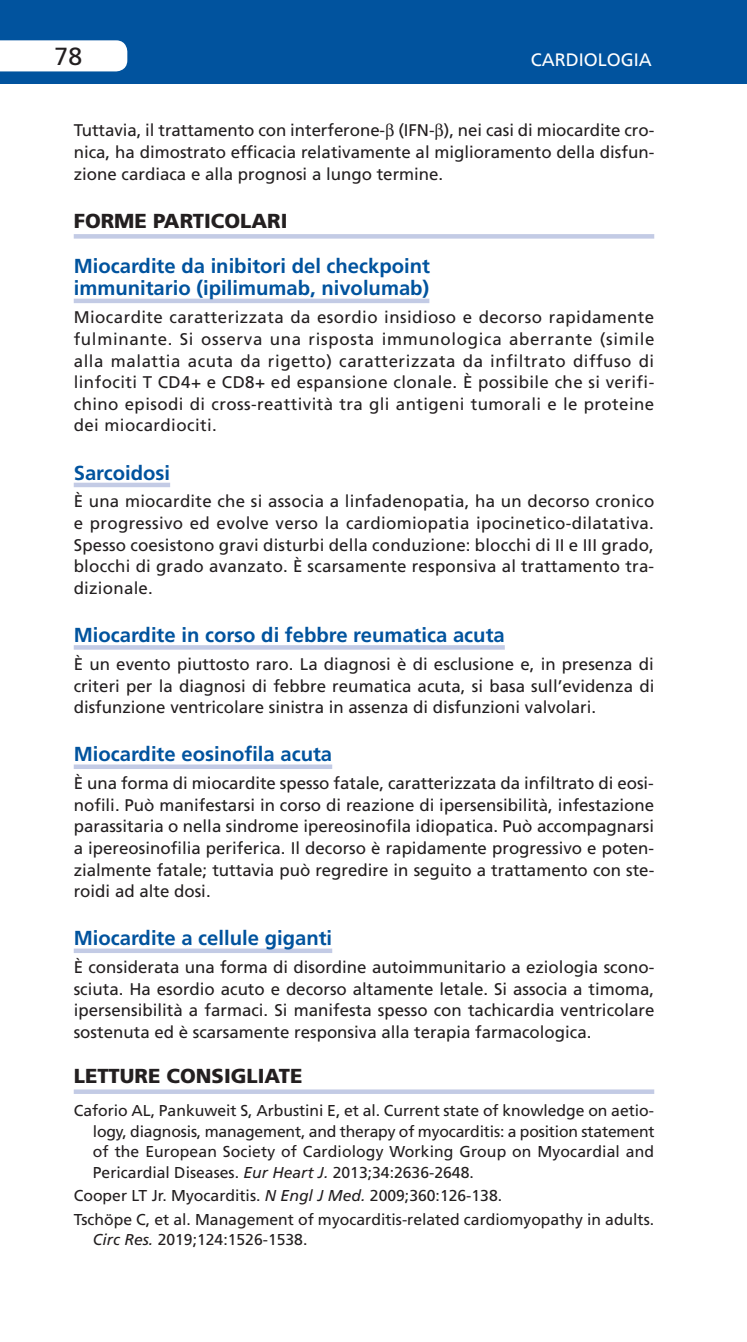
<style>
.page{position:relative;width:747px;height:1342px;background:#fff}
.page>*{position:absolute;margin:0;border:0;box-sizing:border-box;transform-origin:0 0}
.t1{font:24.75px "Frutiger LT Std";color:#231f20}
.t2{font:700 20.25px/22.7px "Frutiger LT Std";color:#01539e}
.t3{font:900 20.25px "Frutiger LT Std";color:#231f20}
.t4{font:18px "Frutiger LT Std";color:#fff}
.t5{font:16.88px/21.6px "Frutiger LT Std";color:#231f20;text-align:justify}
.t6{font:15.75px/20.5px "Frutiger LT Std";color:#231f20;text-align:justify}
.s1{font-style:italic}
</style>
<div class="page">
<div style="left:737px;top:0;width:10px;height:84px;background:#01539e"></div>
<div style="left:0;top:0;width:737px;height:84px;background:#01539e"></div>
<div style="left:0;top:40px;width:127px;height:31px;background:#fff"></div>
<div style="left:74px;top:234px;width:580px;height:5px;background:#c3cbe5"></div>
<hr style="left:74px;top:299px;width:355px;height:4px;background:#c3cbe5">
<hr style="left:74px;top:483px;width:96px;height:4px;background:#c3cbe5">
<div style="left:74px;top:645px;width:431px;height:5px;background:#c3cbe5"></div>
<div style="left:74px;top:764px;width:258px;height:5px;background:#c3cbe5"></div>
<div style="left:74px;top:948px;width:258px;height:5px;background:#c3cbe5"></div>
<div style="left:74px;top:1089px;width:580px;height:5px;background:#c3cbe5"></div>
<h1 class="t1" style="left:55px;top:42px;width:29px">78</h1>
<p class="t4" style="left:531px;top:49px;width:122px">CARDIOLOGIA</p>
<p class="t5" style="left:74px;top:120px;width:582px">Tuttavia, il trattamento con interferone- (IFN- ), nei casi di miocardite cro&shy;nica, ha dimostrato efficacia relativamente al miglioramento della disfun&shy;zione cardiaca e alla prognosi a lungo termine.</p>
<p class="t3" style="left:74px;top:208px;width:215px">FORME PARTICOLARI</p>
<p class="t2" style="left:74px;top:254px;width:358px">Miocardite da inibitori del checkpoint immunitario (ipilimumab, nivolumab)</p>
<p class="t5" style="left:74px;top:307px;width:582px">Miocardite caratterizzata da esordio insidioso e decorso rapidamente fulminante. Si osserva una risposta immunologica aberrante (simile alla malattia acuta da rigetto) caratterizzata da infiltrato diffuso di linfociti T CD4+ e CD8+ ed espansione clonale. È possibile che si verifi&shy;chino episodi di cross-reattività tra gli antigeni tumorali e le proteine dei miocardiociti.</p>
<p class="t2" style="left:74px;top:461px;width:98px">Sarcoidosi</p>
<p class="t5" style="left:74px;top:491px;width:582px">È una miocardite che si associa a linfadenopatia, ha un decorso cronico e progressivo ed evolve verso la cardiomiopatia ipocinetico-dilatativa.<br>Spesso coesistono gravi disturbi della conduzione: blocchi di II e III grado, blocchi di grado avanzato. È scarsamente responsiva al trattamento tra&shy;dizionale.</p>
<p class="t2" style="left:74px;top:624px;width:432px">Miocardite in corso di febbre reumatica acuta</p>
<p class="t5" style="left:74px;top:653px;width:582px">È un evento piuttosto raro. La diagnosi è di esclusione e, in presenza di criteri per la diagnosi di febbre reumatica acuta, si basa sull’evidenza di disfunzione ventricolare sinistra in assenza di disfunzioni valvolari.</p>
<p class="t2" style="left:74px;top:743px;width:260px">Miocardite eosinofila acuta</p>
<p class="t5" style="left:74px;top:773px;width:582px">È una forma di miocardite spesso fatale, caratterizzata da infiltrato di eosi&shy;nofili. Può manifestarsi in corso di reazione di ipersensibilità, infestazione parassitaria o nella sindrome ipereosinofila idiopatica. Può accompagnarsi a ipereosinofilia periferica. Il decorso è rapidamente progressivo e poten&shy;zialmente fatale; tuttavia può regredire in seguito a trattamento con ste&shy;roidi ad alte dosi.</p>
<p class="t2" style="left:74px;top:927px;width:260px">Miocardite a cellule giganti</p>
<p class="t5" style="left:74px;top:957px;width:582px">È considerata una forma di disordine autoimmunitario a eziologia scono&shy;sciuta. Ha esordio acuto e decorso altamente letale. Si associa a timoma, ipersensibilità a farmaci. Si manifesta spesso con tachicardia ventricolare sostenuta ed è scarsamente responsiva alla terapia farmacologica.</p>
<p class="t3" style="left:74px;top:1064px;width:230px">LETTURE CONSIGLIATE</p>
<p class="t6" style="left:93px;top:1100px;width:563px;text-indent:-19px">Caforio AL, Pankuweit S, Arbustini E, et al. Current state of knowledge on aetio&shy;logy, diagnosis, management, and therapy of myocarditis: a position statement of the European Society of Cardiology Working Group on Myocardial and Pericardial Diseases. <span class="s1">Eur Heart J.</span> 2013;34:2636-2648.</p>
<p class="t6" style="left:74px;top:1184px;width:582px;line-height:23.6px">Cooper LT Jr. Myocarditis. <span class="s1">N Engl J Med.</span> 2009;360:126-138.<br>Tschöpe C, et al. Management of myocarditis-related cardiomyopathy in adults.</p>
<p class="t6" style="left:93px;top:1230px;width:216px"><span class="s1">Circ Res.</span> 2019;124:1526-1538.</p>
</div>
